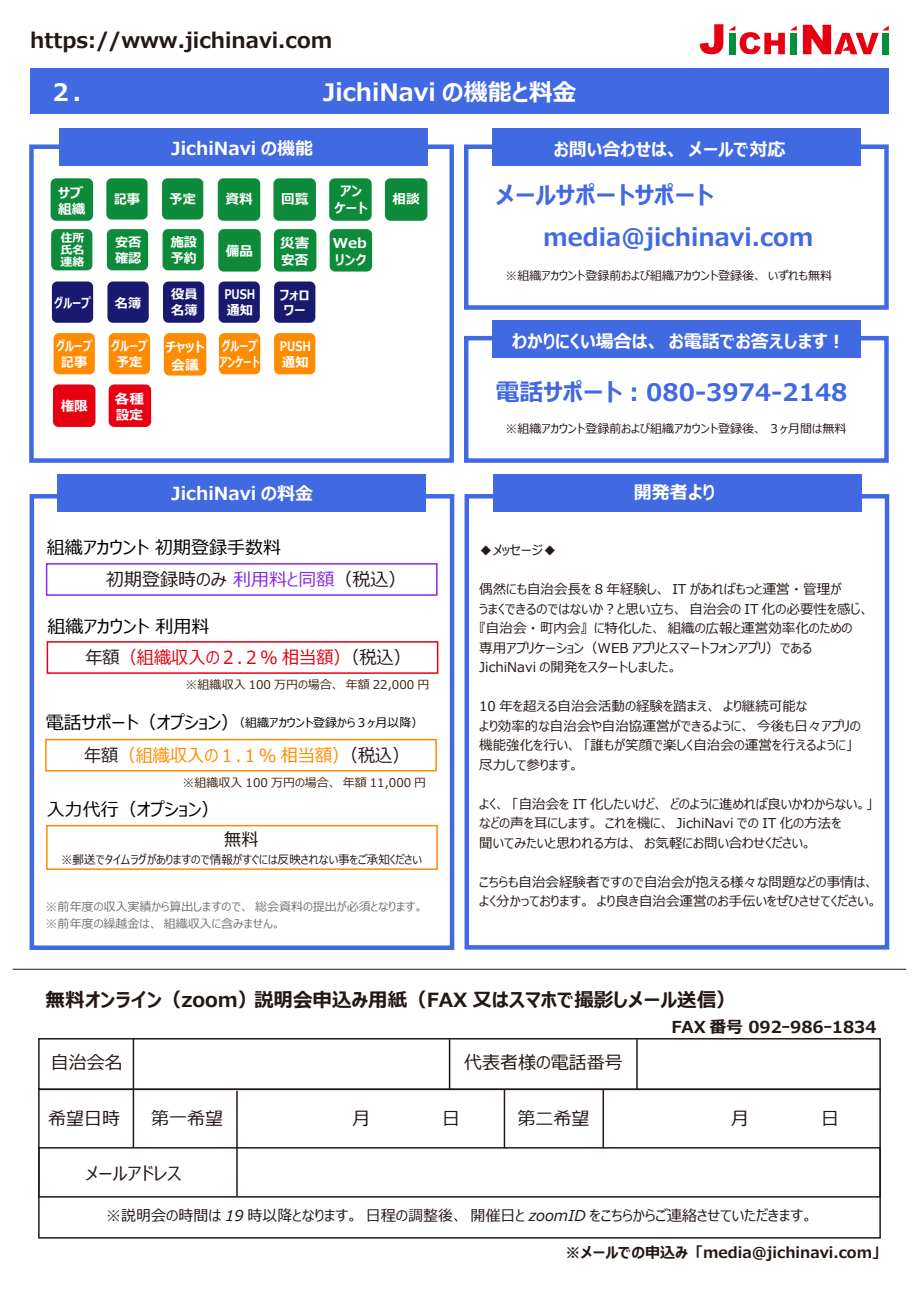
<style>
.page{position:relative;width:919px;height:1289px;background:#fff}
.page>*{position:absolute;margin:0;border:0;box-sizing:border-box;transform-origin:0 0}
.t1{font:700 24px/42px "Meiryo UI";color:#4169e1}
.t2{font:700 24px "Meiryo UI";color:#fff}
.t3{font:700 21px "Meiryo UI";color:#231815}
.t4{font:700 19.5px "Meiryo UI";color:#231815}
.t5{font:700 18px "Meiryo UI";color:#fff}
.t6{font:italic 18px/32.5px "Meiryo UI";color:#000}
.t7{font:italic 18px "Meiryo UI";color:#231815}
.t8{font:18px/31.5px "Meiryo UI";color:#e60012;scale:.95 1}
.t9{font:18px "Meiryo UI";color:#ff8c00;scale:.95 1}
.t10{font:18px "Meiryo UI";color:#231815;scale:.95 1}
.t11{font:700 16.5px "Meiryo UI";color:#231815}
.t12{font:italic 15px "Meiryo UI";color:#231815}
.t13{font:700 15px "Meiryo UI";color:#231815}
.t14{font:700 13.65px/16.6px "Meiryo UI";color:#fff;text-align:center}
.t15{font:700 13.65px/16.2px "Meiryo UI";color:#fff;scale:1.07 1}
.t16{font:700 13.65px/16.2px "Meiryo UI";color:#fff;scale:1.08 1}
.t17{font:13.5px/19.5px "Meiryo UI";color:#231815}
.t18{font:700 13.2px/15.8px "Meiryo UI";color:#fff;scale:.8 1}
.t19{font:700 13.2px/16.2px "Meiryo UI";color:#fff}
.t20{font:12px "Meiryo UI";color:#231815}
.t21{font:12px "Meiryo UI";color:#727171}
.t22{font:12px "Meiryo UI";color:#40220f}
.t23{font:12px "Meiryo UI";color:#231815;scale:.95 1}
.t24{font:italic 12px "Meiryo UI";color:#000}
.t25{font:700 11.4px/12px "Meiryo UI";color:#fff;text-align:justify;scale:1.05 1}
.s1{font-style:normal;color:#231815}
.s2{font-style:normal;color:#8a2be2}
.s3{font-style:italic;color:#000}
.s4{color:#231815}
.s5{font-size:18px}
</style>
<div class="page">
<div style="left:58px;top:474px;width:368px;height:38px;background:#4169e1"></div>
<div style="left:59px;top:129px;width:368px;height:37px;background:#4169e1"></div>
<div style="left:29px;top:144px;width:425px;height:319px;border:4px solid #4169e1"></div>
<hr style="left:13px;top:968px;width:893px;height:1px;background:#231815">
<div style="left:106px;top:178px;width:41px;height:41px;background:#0e8a3b;border-radius:5px"></div>
<div style="left:329px;top:178px;width:42px;height:43px;background:#0e8a3b;border-radius:6px"></div>
<div style="left:218px;top:178px;width:42px;height:43px;background:#0e8a3b;border-radius:6px"></div>
<div style="left:162px;top:178px;width:41px;height:41px;background:#0e8a3b;border-radius:5px"></div>
<div style="left:273px;top:178px;width:43px;height:43px;background:#0e8a3b;border-radius:6px"></div>
<div style="left:107px;top:281px;width:42px;height:42px;background:#191970;border-radius:5px"></div>
<div style="left:164px;top:333px;width:42px;height:42px;background:#ff8c00;border-radius:6px"></div>
<div style="left:385px;top:178px;width:42px;height:43px;background:#0e8a3b;border-radius:6px"></div>
<div style="left:54px;top:333px;width:41px;height:41px;background:#ff8c00;border-radius:5px"></div>
<div style="left:109px;top:333px;width:41px;height:41px;background:#ff8c00;border-radius:5px"></div>
<div style="left:51px;top:178px;width:42px;height:43px;background:#0e8a3b;border-radius:6px"></div>
<div style="left:218px;top:229px;width:43px;height:42px;background:#0e8a3b;border-radius:6px"></div>
<div style="left:329px;top:229px;width:43px;height:42px;background:#0e8a3b;border-radius:6px"></div>
<div style="left:38px;top:1038px;width:842px;height:52px;border:2px solid #231815"></div>
<div style="left:38px;top:1088px;width:842px;height:150px;border:2px solid #231815"></div>
<div style="left:492px;top:128px;width:369px;height:37px;background:#4169e1"></div>
<div style="left:464px;top:144px;width:424px;height:166px;border:4px solid #4169e1"></div>
<div style="left:790px;top:33px;width:6px;height:21px;background:#00913a"></div>
<svg style="left:802px;top:25px;width:86px;height:29px"></svg>
<svg style="left:791px;top:26px;width:5px;height:4px"></svg>
<svg style="left:699px;top:24px;width:85px;height:30px"></svg>
<div style="left:30px;top:68px;width:858px;height:45px;background:#4169e1"></div>
<div style="left:46px;top:563px;width:391px;height:33px;border:2px solid #8a2be2"></div>
<div style="left:47px;top:641px;width:391px;height:33px;border:2px solid #e60012"></div>
<div style="left:45px;top:738px;width:392px;height:33px;border:2px solid #ff8c00"></div>
<div style="left:46px;top:824px;width:392px;height:46px;border:2px solid #ff8c00"></div>
<div style="left:30px;top:494px;width:424px;height:456px;border:4px solid #4169e1"></div>
<hr style="left:449px;top:1039px;width:1px;height:49px;background:#231815">
<hr style="left:133px;top:1038px;width:1px;height:109px;background:#231815">
<hr style="left:636px;top:1039px;width:1px;height:49px;background:#231815">
<hr style="left:236px;top:1090px;width:2px;height:106px;background:#231815">
<hr style="left:503px;top:1089px;width:2px;height:59px;background:#231815">
<hr style="left:602px;top:1089px;width:2px;height:59px;background:#231815">
<div style="left:38px;top:1147px;width:842px;height:50px;border:2px solid #231815"></div>
<div style="left:274px;top:229px;width:42px;height:42px;background:#0e8a3b;border-radius:6px"></div>
<div style="left:107px;top:229px;width:41px;height:41px;background:#0e8a3b;border-radius:5px"></div>
<div style="left:51px;top:229px;width:41px;height:41px;background:#0e8a3b;border-radius:5px"></div>
<div style="left:162px;top:229px;width:42px;height:41px;background:#0e8a3b;border-radius:5px"></div>
<div style="left:163px;top:281px;width:41px;height:42px;background:#191970;border-radius:5px"></div>
<div style="left:52px;top:281px;width:41px;height:42px;background:#191970;border-radius:5px"></div>
<div style="left:218px;top:281px;width:42px;height:42px;background:#191970;border-radius:5px"></div>
<div style="left:274px;top:333px;width:41px;height:41px;background:#ff8c00;border-radius:5px"></div>
<div style="left:274px;top:281px;width:41px;height:42px;background:#191970;border-radius:5px"></div>
<div style="left:219px;top:333px;width:41px;height:41px;background:#ff8c00;border-radius:5px"></div>
<div style="left:53px;top:384px;width:42px;height:43px;background:#e60012;border-radius:6px"></div>
<div style="left:109px;top:384px;width:42px;height:43px;background:#e60012;border-radius:6px"></div>
<div style="left:493px;top:474px;width:368px;height:38px;background:#4169e1"></div>
<div style="left:464px;top:494px;width:425px;height:455px;border:4px solid #4169e1"></div>
<div style="left:492px;top:320px;width:369px;height:38px;background:#4169e1"></div>
<div style="left:464px;top:336px;width:424px;height:127px;border:4px solid #4169e1"></div>
<p class="t3" style="left:30px;top:26px;width:303px">https://www.jichinavi.com</p>
<p class="t2" style="left:49px;top:75px;width:49px">２．</p>
<p class="t2" style="left:323px;top:75px;width:255px">JichiNavi の機能と料金</p>
<p class="t16" style="left:58px;top:185px;width:27px">サブ組織</p>
<p class="t5" style="left:172px;top:135px;width:143px">JichiNavi の機能</p>
<p class="t19" style="left:114px;top:191px;width:28px">記事</p>
<p class="t14" style="left:334px;top:184px;width:35px">アンケート</p>
<p class="t19" style="left:169px;top:191px;width:28px">予定</p>
<p class="t14" style="left:225px;top:192px;width:29px">資料</p>
<p class="t14" style="left:281px;top:192px;width:29px">回覧</p>
<p class="t25" style="left:60px;top:232px;width:24px">住所氏名連絡</p>
<p class="t19" style="left:171px;top:234px;width:28px">施設予約</p>
<p class="t19" style="left:171px;top:287px;width:28px">役員名簿</p>
<p class="t19" style="left:115px;top:234px;width:28px">安否確認</p>
<p class="t15" style="left:280px;top:236px;width:29px">災害安否</p>
<p class="t14" style="left:226px;top:243px;width:29px">備品</p>
<p class="t15" style="left:333px;top:236px;width:33px">Webリンク</p>
<p class="t18" style="left:54px;top:295px;width:47px">グループ</p>
<p class="t18" style="left:224px;top:287px;width:40px;line-height:16.2px">PUSH通知</p>
<p class="t19" style="left:280px;top:288px;width:31px;line-height:15px">フォロワー</p>
<p class="t19" style="left:115px;top:295px;width:28px">名簿</p>
<p class="t18" style="left:56px;top:339px;width:47px;text-align:center">グループ記事</p>
<p class="t18" style="left:111px;top:339px;width:47px;text-align:center">グループ予定</p>
<p class="t14" style="left:61px;top:398px;width:29px">権限</p>
<p class="t15" style="left:115px;top:391px;width:29px">各種設定</p>
<p class="t14" style="left:165px;top:338px;width:41px;line-height:18px">チャット会議</p>
<p class="t18" style="left:219px;top:339px;width:51px">グループアンケート</p>
<p class="t18" style="left:280px;top:338px;width:40px;line-height:16.2px">PUSH通知</p>
<p class="t14" style="left:392px;top:192px;width:29px">相談</p>
<p class="t5" style="left:172px;top:481px;width:143px">JichiNavi の料金</p>
<p class="t6" style="left:106px;top:531px;width:302px;text-indent:-59px">組織アカウント 初期登録手数料<br><span class="s1">初期登録時のみ</span> <span class="s2">利用料と同額</span><span class="s1">（税込）</span></p>
<p class="t8" style="left:85px;top:611px;width:344px;text-indent:-38px"><span class="s3">組織アカウント 利用料<br></span><span class="s4">年額</span>（組織収入の２.２% 相当額）<span class="s4">（税込）</span></p>
<p class="t22" style="left:186px;top:676px;width:245px">※組織収入 100 万円の場合、年額 22,000 円</p>
<p class="t24" style="left:46px;top:714px;width:379px"><span class="s5">電話サポート（オプション）</span>（組織アカウント登録から３ヶ月以降）</p>
<p class="t9" style="left:84px;top:742px;width:344px"><span class="s4">年額</span>（組織収入の１.１% 相当額）<span class="s4">（税込）</span></p>
<p class="t22" style="left:183px;top:774px;width:245px">※組織収入 100 万円の場合、年額 11,000 円</p>
<p class="t6" style="left:47px;top:794px;width:174px">入力代行（オプション）</p>
<p class="t10" style="left:224px;top:826px;width:38px">無料</p>
<p class="t23" style="left:61px;top:851px;width:381px">※郵送でタイムラグがありますので情報がすぐには反映されない事をご承知ください</p>
<p class="t21" style="left:46px;top:898px;width:379px">※前年度の収入実績から算出しますので、総会資料の提出が必須となります。</p>
<p class="t21" style="left:46px;top:915px;width:237px">※前年度の繰越金は、組織収入に含みません。</p>
<p class="t5" style="left:554px;top:136px;width:233px">お問い合わせは、メールで対応</p>
<p class="t1" style="left:543px;top:176px;width:272px;text-indent:-48px">メールサポートサポートmedia@jichinavi.com</p>
<p class="t20" style="left:505px;top:267px;width:328px">※組織アカウント登録前および組織アカウント登録後、いずれも無料</p>
<p class="t5" style="left:512px;top:328px;width:335px">わかりにくい場合は、お電話でお答えします︕</p>
<p class="t1" style="left:495px;top:372px;width:353px">電話サポート︓080-3974-2148</p>
<p class="t20" style="left:505px;top:420px;width:342px">※組織アカウント登録前および組織アカウント登録後、３ヶ月間は無料</p>
<p class="t5" style="left:633px;top:480px;width:83px">開発者より</p>
<p class="t17" style="left:479px;top:541px;width:79px">◆メッセージ◆</p>
<p class="t17" style="left:479px;top:580px;width:391px">偶然にも自治会長を 8 年経験し、 IT があればもっと運営・管理が<br>うまくできるのではないか︖と思い立ち、自治会の IT 化の必要性を感じ、『自治会・町内会』に特化した、組織の広報と運営効率化のための<br>専用アプリケーション（WEB アプリとスマートフォンアプリ）であるJichiNavi の開発をスタートしました。</p>
<p class="t17" style="left:479px;top:697px;width:383px">10 年を超える自治会活動の経験を踏まえ、より継続可能な<br>より効率的な自治会や自治協運営ができるように、今後も日々アプリの機能強化を行い、「誰もが笑顔で楽しく自治会の運営を行えるように」尽力して参ります。</p>
<p class="t17" style="left:479px;top:794px;width:395px">よく、「自治会を IT 化したいけど、どのように進めれば良いかわからない。」などの声を耳にします。これを機に、 JichiNavi での IT 化の方法を<br>聞いてみたいと思われる方は、お気軽にお問い合わせください。</p>
<p class="t17" style="left:479px;top:872px;width:400px">こちらも自治会経験者ですので自治会が抱える様々な問題などの事情は、よく分かっております。より良き自治会運営のお手伝いをぜひさせてください。</p>
<p class="t4" style="left:46px;top:986px;width:691px">無料オンライン（zoom）説明会申込み用紙（FAX 又はスマホで撮影しメール送信）</p>
<p class="t7" style="left:51px;top:1049px;width:73px">自治会名</p>
<p class="t7" style="left:48px;top:1105px;width:73px">希望日時</p>
<p class="t7" style="left:151px;top:1105px;width:73px">第一希望</p>
<p class="t7" style="left:517px;top:1105px;width:73px">第二希望</p>
<p class="t7" style="left:464px;top:1049px;width:160px">代表者様の電話番号</p>
<p class="t7" style="left:86px;top:1161px;width:97px">メールアドレス</p>
<p class="t11" style="left:671px;top:1015px;width:207px">FAX 番号 092ｰ986ｰ1834</p>
<p class="t12" style="left:106px;top:1204px;width:708px">※説明会の時間は 19 時以降となります。日程の調整後、開催日と zoomID をこちらからご連絡させていただきます。</p>
<p class="t13" style="left:565px;top:1242px;width:315px">※メールでの申込み「media@jichinavi.com」</p>
</div>
